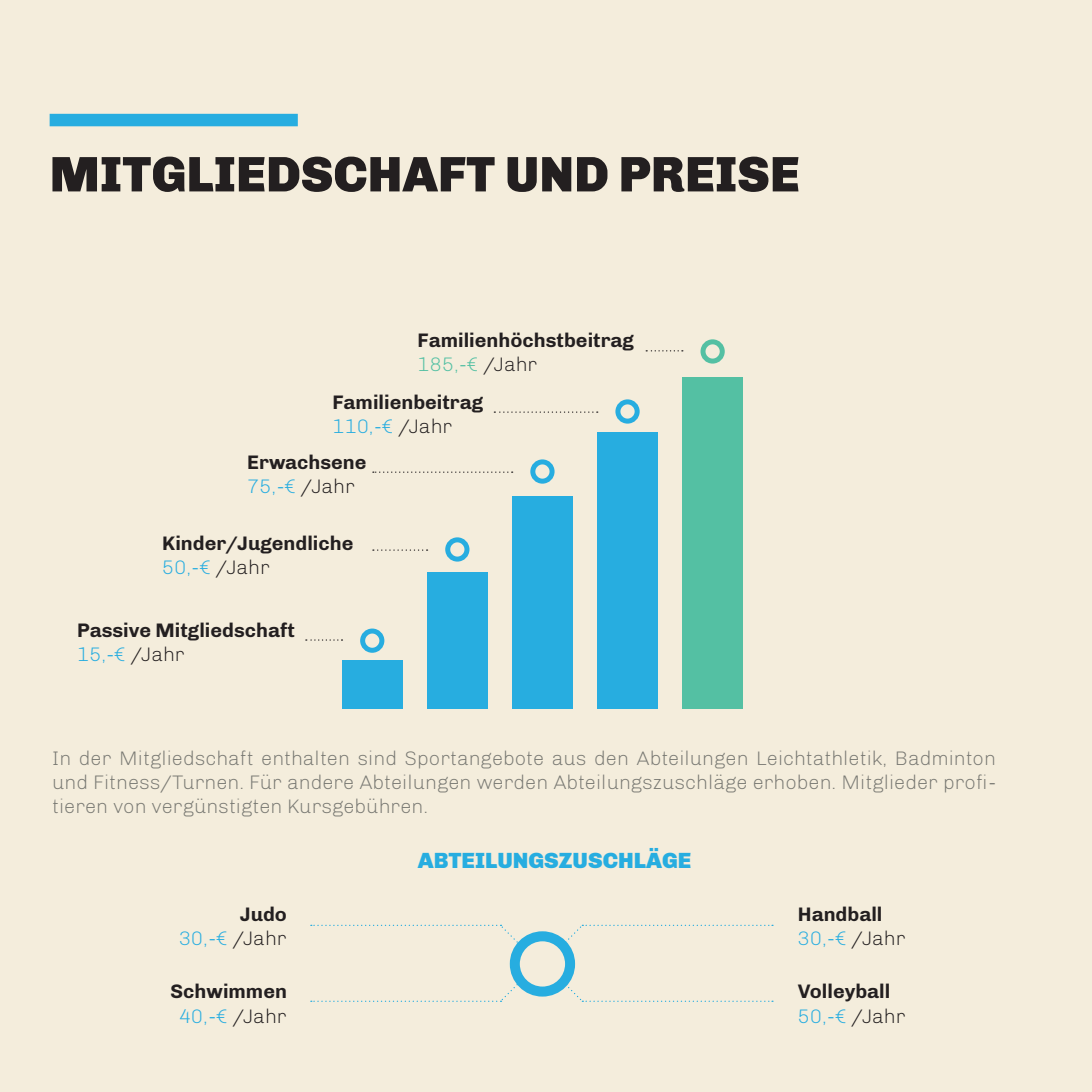
<style>
.page{position:relative;width:1092px;height:1092px;background:#fff}
.page>*{position:absolute;margin:0;border:0;box-sizing:border-box;transform-origin:0 0}
.t1{font:900 50px "Chivo";color:#231f20}
.t2{font:900 22.5px "Chivo";color:#27ade0}
.t3{font:300 20px/24px "Chivo";color:#797973;text-align:justify}
.t4{font:700 20px "Chivo";color:#231f20}
.t5{font:300 20px "Chivo";color:#27ade0}
.t6{font:300 20px "Chivo";color:#54c0a3}
.s1{color:#231f20}
</style>
<div class="page">
<div style="left:0;top:0;width:1091px;height:1091px;background:#f4eddc"></div>
<div style="left:50px;top:114px;width:248px;height:12px;background:#27ade0"></div>
<div style="left:360px;top:628px;width:24px;height:24px;border:5px solid #27ade0;border-radius:50%"></div>
<div style="left:510px;top:931px;width:65px;height:65px;border:10px solid #27ade0;border-radius:50%"></div>
<div style="left:445px;top:537px;width:24px;height:24px;border:5px solid #27ade0;border-radius:50%"></div>
<div style="left:530px;top:459px;width:24px;height:24px;border:5px solid #27ade0;border-radius:50%"></div>
<div style="left:615px;top:399px;width:24px;height:24px;border:5px solid #27ade0;border-radius:50%"></div>
<div style="left:700px;top:339px;width:24px;height:24px;border:5px solid #54c0a3;border-radius:50%"></div>
<div style="left:512px;top:496px;width:60px;height:212px;background:#27ade0"></div>
<div style="left:427px;top:572px;width:60px;height:136px;background:#27ade0"></div>
<div style="left:342px;top:660px;width:60px;height:48px;background:#27ade0"></div>
<div style="left:597px;top:432px;width:60px;height:276px;background:#27ade0"></div>
<div style="left:682px;top:377px;width:60px;height:331px;background:#54c0a3"></div>
<svg style="left:306px;top:639px;width:36px;height:1px"></svg>
<svg style="left:373px;top:549px;width:54px;height:1px"></svg>
<svg style="left:373px;top:471px;width:139px;height:2px"></svg>
<svg style="left:494px;top:411px;width:103px;height:2px"></svg>
<svg style="left:646px;top:350px;width:36px;height:1px"></svg>
<svg style="left:562px;top:924px;width:211px;height:21px"></svg>
<svg style="left:311px;top:924px;width:210px;height:21px"></svg>
<svg style="left:562px;top:981px;width:211px;height:20px"></svg>
<svg style="left:311px;top:981px;width:210px;height:20px"></svg>
<p class="t1" style="left:50px;top:144px;width:751px">MITGLIEDSCHAFT UND PREISE</p>
<p class="t4" style="left:417px;top:329px;width:218px">Familienhöchstbeitrag</p>
<p class="t6" style="left:417px;top:353px;width:122px">185,-€ <span class="s1">/Jahr</span></p>
<p class="t4" style="left:332px;top:390px;width:152px">Familienbeitrag</p>
<p class="t5" style="left:332px;top:414px;width:122px">110,-€ <span class="s1">/Jahr</span></p>
<p class="t4" style="left:247px;top:450px;width:121px">Erwachsene</p>
<p class="t5" style="left:247px;top:475px;width:109px">75,-€ <span class="s1">/Jahr</span></p>
<p class="t4" style="left:162px;top:531px;width:193px">Kinder/Jugendliche</p>
<p class="t5" style="left:162px;top:556px;width:109px">50,-€ <span class="s1">/Jahr</span></p>
<p class="t4" style="left:77px;top:618px;width:219px">Passive Mitgliedschaft</p>
<p class="t5" style="left:77px;top:642px;width:109px">15,-€ <span class="s1">/Jahr</span></p>
<p class="t3" style="left:52px;top:746px;width:945px">In der Mitgliedschaft enthalten sind Sportangebote aus den Abteilungen Leichtathletik, Badminton und Fitness/Turnen. Für andere Abteilungen werden Abteilungszuschläge erhoben. Mitglieder profi&shy;tieren von vergünstigten Kursgebühren.</p>
<p class="t2" style="left:418px;top:846px;width:275px">ABTEILUNGSZUSCHLÄGE</p>
<p class="t4" style="left:240px;top:902px;width:48px">Judo</p>
<p class="t5" style="left:179px;top:926px;width:109px">30,-€ <span class="s1">/Jahr</span></p>
<p class="t4" style="left:170px;top:979px;width:118px">Schwimmen</p>
<p class="t5" style="left:179px;top:1003px;width:109px">40,-€ <span class="s1">/Jahr</span></p>
<p class="t4" style="left:797px;top:902px;width:86px">Handball</p>
<p class="t5" style="left:797px;top:926px;width:109px">30,-€ <span class="s1">/Jahr</span></p>
<p class="t4" style="left:797px;top:979px;width:94px">Volleyball</p>
<p class="t5" style="left:797px;top:1003px;width:109px">50,-€ <span class="s1">/Jahr</span></p>
</div>
